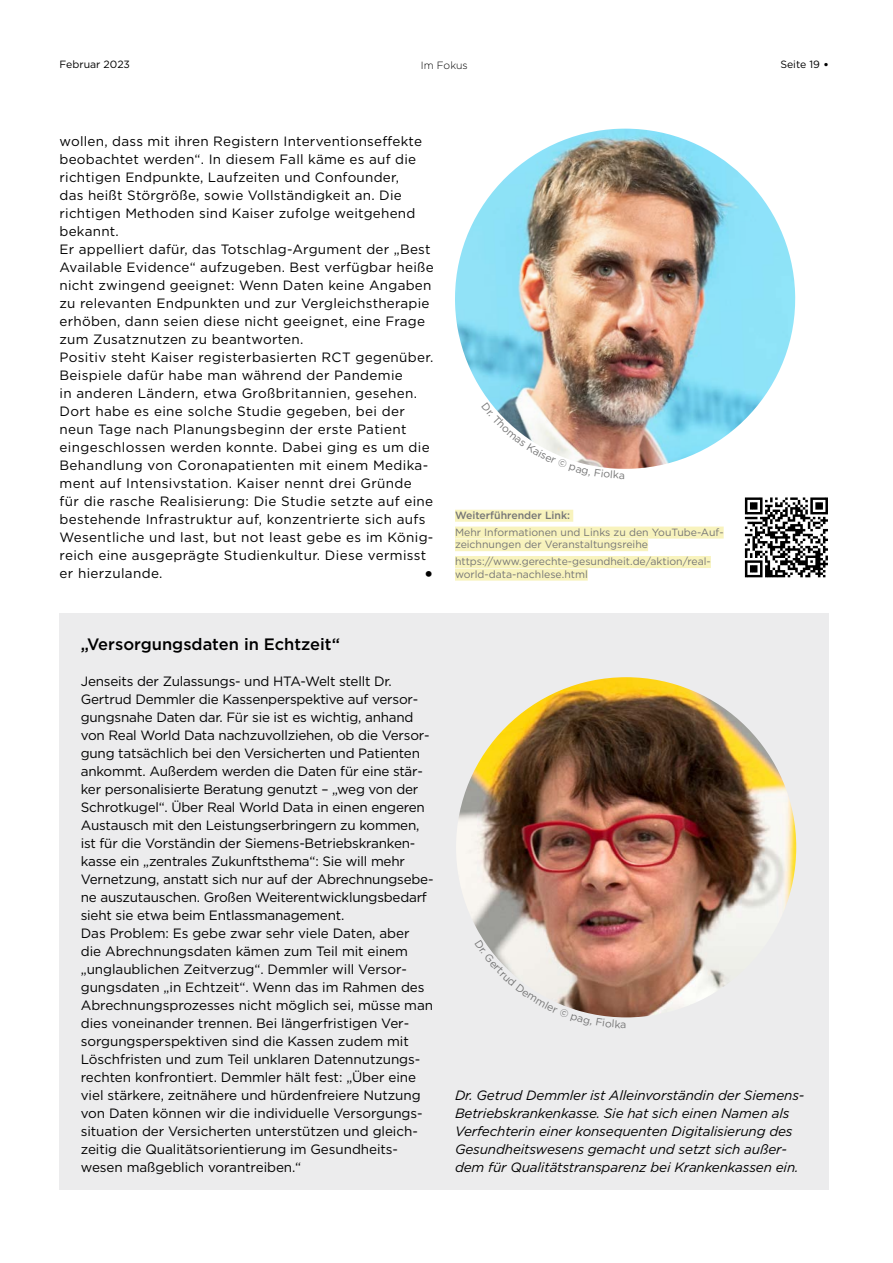
<style>
.page{position:relative;width:893px;height:1263px;background:#fff}
.page>*{position:absolute;margin:0;border:0;box-sizing:border-box;transform-origin:0 0}
.t1{font:500 20.25px "Gotham";color:#000}
.t2{font:500 16.5px "Gotham";color:#000}
.t3{font:13.5px/18px "Gotham";letter-spacing:-.005em;color:#000}
.t4{font:13.5px/18px "Gotham";letter-spacing:.02em;color:#000}
.t5{font:italic 13.5px/18px "Gotham";letter-spacing:-.01em;color:#000}
.t6{font:10.5px/12.6px "Gotham";color:#767676}
.t7{font:500 10.5px "Gotham";color:#767676}
.t8{font:10.5px "Gotham";color:#000}
.t9{font:300 10.5px "Gotham";color:#000}
.s1{font-size:12.6px}
</style>
<div class="page">
<div style="left:60px;top:614px;width:769px;height:576px;background:#ececed"></div>
<img style="left:456px;top:677px;width:340px;height:340px;border-radius:170px">
<img style="left:455px;top:129px;width:341px;height:340px">
<svg style="left:744px;top:497px;width:82px;height:81px"></svg>
<svg style="left:745px;top:497px;width:83px;height:80px"></svg>
<div style="left:455px;top:510px;width:118px;height:12px;background:#f8f3bd"></div>
<div style="left:455px;top:527px;width:269px;height:12px;background:#f8f3bd"></div>
<div style="left:455px;top:539px;width:193px;height:12px;background:#f8f3bd"></div>
<div style="left:455px;top:556px;width:256px;height:12px;background:#f8f3bd"></div>
<div style="left:455px;top:569px;width:133px;height:12px;background:#f8f3bd"></div>
<svg style="left:483px;top:939px;width:143px;height:79px"></svg>
<svg style="left:482px;top:402px;width:142px;height:67px"></svg>
<p class="t8" style="left:60px;top:58px;width:72px">Februar 2023</p>
<p class="t9" style="left:421px;top:58px;width:48px">Im Fokus</p>
<p class="t8" style="left:780px;top:58px;width:50px">Seite 19 <span class="s1">•</span></p>
<p class="t4" style="left:60px;top:131px;width:376px">wollen, dass mit ihren Registern Interventionseffekte beobachtet werden“. In diesem Fall käme es auf die richtigen Endpunkte, Laufzeiten und Confounder,<br>das heißt Störgröße, sowie Vollständigkeit an. Die richtigen Methoden sind Kaiser zufolge weitgehend bekannt.<br>Er appelliert dafür, das Totschlag-Argument der „Best Available Evidence“ aufzugeben. Best verfügbar heiße nicht zwingend geeignet: Wenn Daten keine Angaben zu relevanten Endpunkten und zur Vergleichstherapie erhöben, dann seien diese nicht geeignet, eine Frage zum Zusatznutzen zu beantworten.<br>Positiv steht Kaiser registerbasierten RCT gegenüber.<br>Beispiele dafür habe man während der Pandemie<br>in anderen Ländern, etwa Großbritannien, gesehen.<br>Dort habe es eine solche Studie gegeben, bei der neun Tage nach Planungsbeginn der erste Patient eingeschlossen werden konnte. Dabei ging es um die Behandlung von Coronapatienten mit einem Medika&shy;ment auf Intensivstation. Kaiser nennt drei Gründe für die rasche Realisierung: Die Studie setzte auf eine bestehende Infrastruktur auf, konzentrierte sich aufs Wesentliche und last, but not least gebe es im König&shy;reich eine ausgeprägte Studienkultur. Diese vermisst er hierzulande.</p>
<h1 class="t1" style="left:424px;top:560px;width:11px">•</h1>
<p class="t7" style="left:455px;top:508px;width:117px">Weiterführender Link:</p>
<p class="t6" style="left:455px;top:525px;width:270px">Mehr Informationen und Links zu den YouTube-Auf&shy;zeichnungen der Veranstaltungsreihe</p>
<p class="t6" style="left:455px;top:555px;width:257px">https://www.gerechte-gesundheit.de/aktion/real&shy;world-data-nachlese.html</p>
<p class="t2" style="left:81px;top:633px;width:261px">„Versorgungsdaten in Echtzeit“</p>
<p class="t3" style="left:81px;top:671px;width:354px">Jenseits der Zulassungs- und HTA-Welt stellt Dr.<br>Gertrud Demmler die Kassenperspektive auf versor&shy;gungsnahe Daten dar. Für sie ist es wichtig, anhand von Real World Data nachzuvollziehen, ob die Versor&shy;gung tatsächlich bei den Versicherten und Patienten ankommt. Außerdem werden die Daten für eine stär&shy;ker personalisierte Beratung genutzt – „weg von der Schrotkugel“. Über Real World Data in einen engeren Austausch mit den Leistungserbringern zu kommen, ist für die Vorständin der Siemens-Betriebskranken&shy;kasse ein „zentrales Zukunftsthema“: Sie will mehr Vernetzung, anstatt sich nur auf der Abrechnungsebe&shy;ne auszutauschen. Großen Weiterentwicklungsbedarf sieht sie etwa beim Entlassmanagement.<br>Das Problem: Es gebe zwar sehr viele Daten, aber<br>die Abrechnungsdaten kämen zum Teil mit einem „unglaublichen Zeitverzug“. Demmler will Versor&shy;gungsdaten „in Echtzeit“. Wenn das im Rahmen des Abrechnungsprozesses nicht möglich sei, müsse man dies voneinander trennen. Bei längerfristigen Ver&shy;sorgungsperspektiven sind die Kassen zudem mit Löschfristen und zum Teil unklaren Datennutzungs&shy;rechten konfrontiert. Demmler hält fest: „Über eine viel stärkere, zeitnähere und hürdenfreiere Nutzung von Daten können wir die individuelle Versorgungs&shy;situation der Versicherten unterstützen und gleich&shy;zeitig die Qualitätsorientierung im Gesundheits&shy;wesen maßgeblich vorantreiben.“</p>
<p class="t5" style="left:455px;top:1085px;width:351px">Dr. Getrud Demmler ist Alleinvorständin der Siemens-Betriebskrankenkasse. Sie hat sich einen Namen als Verfechterin einer konsequenten Digitalisierung des Gesundheitswesens gemacht und setzt sich außer&shy;dem für Qualitätstransparenz bei Krankenkassen ein.</p>
</div>
